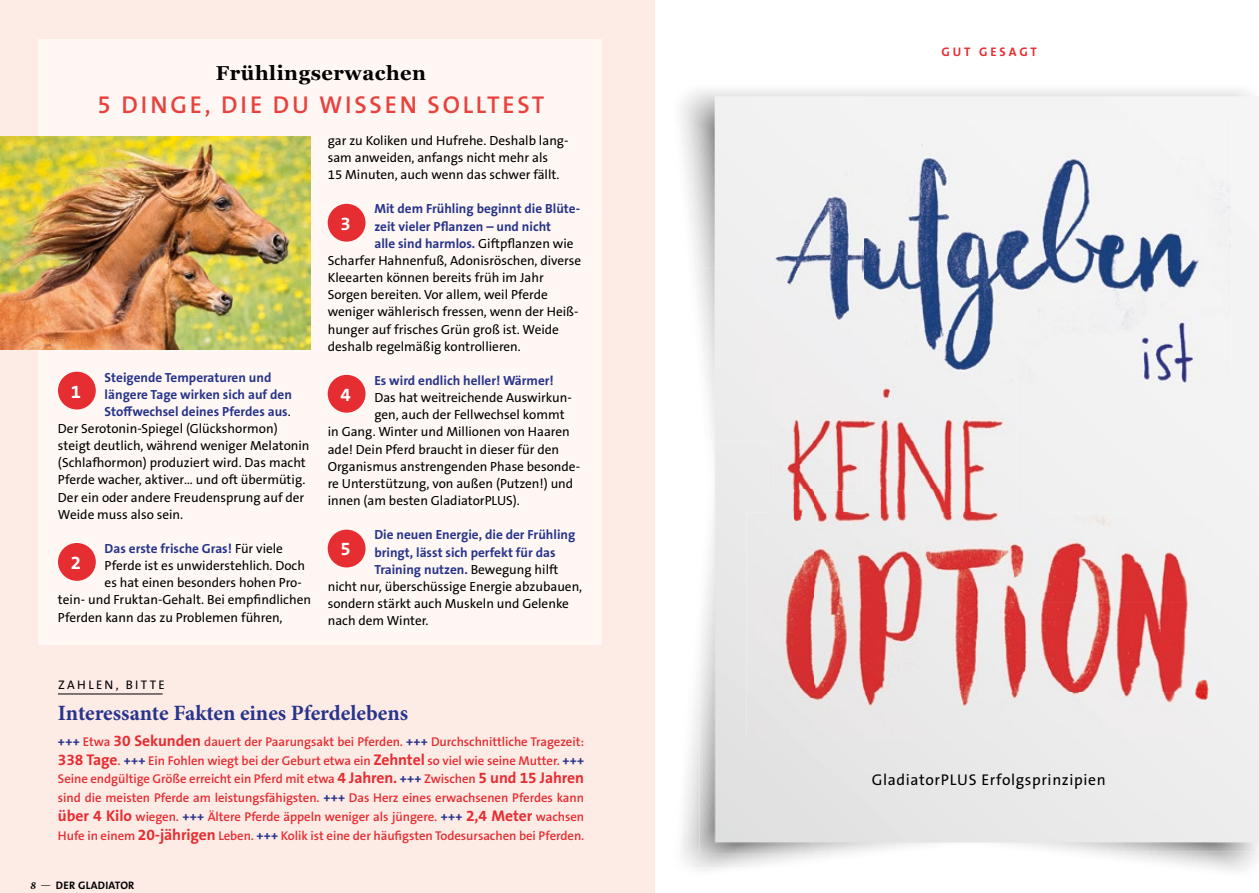
<style>
.page{position:relative;width:1259px;height:893px;background:#fff}
.page>*{position:absolute;margin:0;border:0;box-sizing:border-box;transform-origin:0 0}
.t1{font:600 24.45px "The Sans B W6";letter-spacing:.115em;color:#e8423e}
.t2{font:700 21.9px "Minion Pro";letter-spacing:-.005em;color:#28348b}
.t3{font:700 20.1px "Georgia";letter-spacing:.025em;color:#000}
.t4{font:700 18.75px "The Sans B W7";color:#fff}
.t5{font:15.6px "The Sans B W5 Plain";letter-spacing:.04em;color:#000}
.t6{font:13.2px/17.1px "The Sans B W5 Plain";color:#000}
.t7{font:700 13.2px/17.1px "The Sans B W7";color:#28348b}
.t8{font:600 12.75px/18.8px "The Sans B W6";letter-spacing:-.005em;color:#e62d31;text-align:justify}
.t9{font:12.45px "The Sans B W5 Plain";letter-spacing:.19em;color:#000}
.t10{font:700 12.45px "The Sans B W7";letter-spacing:.23em;color:#e62d31}
.t11{font:700 10.95px "The Sans B W7";letter-spacing:.025em;color:#000}
.s1{font-family:"The Sans B W5 Plain";font-weight:400;color:#000}
.s2{font-family:"The Sans B W7";font-weight:700;color:#28348b}
.s3{font-family:"The Sans B W7";font-weight:700;font-size:15.6px}
.s4{font-family:"Minion Pro";font-style:italic}
.s5{font-family:"Minion Pro";font-weight:400}
</style>
<div class="page">
<div style="left:0;top:0;width:655px;height:893px;background:#fdebe6"></div>
<div style="left:38px;top:39px;width:564px;height:606px;background:#fef7f4"></div>
<hr style="left:58px;top:694px;width:105px;height:1px;background:#000">
<img style="left:863px;top:384px;width:153px;height:105px">
<img style="left:699px;top:489px;width:560px;height:363px">
<img style="left:773px;top:489px;width:243px;height:46px">
<img style="left:814px;top:535px;width:200px;height:157px">
<img style="left:1014px;top:512px;width:200px;height:180px">
<div style="left:814px;top:692px;width:400px;height:45px;background:#ebebeb"></div>
<img style="left:1194px;top:678px;width:16px;height:24px">
<img style="left:681px;top:90px;width:182px;height:178px">
<img style="left:696px;top:268px;width:167px;height:174px">
<img style="left:773px;top:384px;width:90px;height:58px">
<img style="left:699px;top:442px;width:164px;height:48px">
<img style="left:746px;top:512px;width:68px;height:225px">
<img style="left:863px;top:118px;width:316px;height:212px">
<div style="left:1179px;top:118px;width:52px;height:265px;background:#f4f4f4"></div>
<img style="left:863px;top:330px;width:268px;height:53px">
<img style="left:757px;top:118px;width:106px;height:265px">
<img style="left:1131px;top:309px;width:75px;height:80px">
<img style="left:0;top:136px;width:310px;height:214px">
<div style="left:58px;top:372px;width:38px;height:37px;background:#e62d31;border-radius:50%"></div>
<div style="left:58px;top:543px;width:38px;height:38px;background:#e62d31;border-radius:50%"></div>
<div style="left:328px;top:204px;width:37px;height:38px;background:#e62d31;border-radius:50%"></div>
<div style="left:328px;top:375px;width:37px;height:38px;background:#e62d31;border-radius:50%"></div>
<div style="left:328px;top:530px;width:37px;height:37px;background:#e62d31;border-radius:50%"></div>
<h3 class="t3" style="left:216px;top:58px;width:212px">Frühlingserwachen</h3>
<h1 class="t1" style="left:97px;top:89px;width:448px">5 DINGE, DIE DU WISSEN SOLLTEST</h1>
<p class="t7" style="left:105px;top:369px;width:189px">Steigende Temperaturen und längere Tage wirken sich auf den<br>Stoffwechsel deines Pferdes aus<span class="s1">.</span></p>
<p class="t6" style="left:58px;top:420px;width:253px">Der Serotonin-Spiegel (Glückshormon) steigt deutlich, während weniger Melatonin (Schlafhormon) produziert wird. Das macht Pferde wacher, aktiver… und oft übermütig.<br>Der ein oder andere Freudensprung auf der Weide muss also sein.</p>
<p class="t7" style="left:105px;top:540px;width:180px">Das erste frische Gras! <span class="s1">Für viele</span></p>
<p class="t6" style="left:105px;top:557px;width:202px">Pferde ist es unwiderstehlich. Doch</p>
<p class="t6" style="left:105px;top:574px;width:199px">es hat einen besonders hohen Pro-</p>
<p class="t6" style="left:58px;top:592px;width:254px">tein- und Fruktan-Gehalt. Bei empfindlichen</p>
<p class="t6" style="left:58px;top:609px;width:226px">Pferden kann das zu Problemen führen,</p>
<h3 class="t4" style="left:71px;top:379px;width:12px">1</h3>
<h3 class="t4" style="left:71px;top:550px;width:12px">2</h3>
<p class="t6" style="left:328px;top:132px;width:242px">gar zu Koliken und Hufrehe. Deshalb lang&shy;sam anweiden, anfangs nicht mehr als<br>15 Minuten, auch wenn das schwer fällt.</p>
<p class="t7" style="left:374px;top:200px;width:207px">Mit dem Frühling beginnt die Blüte&shy;zeit vieler Pflanzen – und nicht<br>alle sind harmlos. <span class="s1">Giftpflanzen wie</span></p>
<p class="t6" style="left:328px;top:252px;width:255px">Scharfer Hahnenfuß, Adonisröschen, diverse Kleearten können bereits früh im Jahr Sorgen bereiten. Vor allem, weil Pferde weniger wählerisch fressen, wenn der Heiß&shy;hunger auf frisches Grün groß ist. Weide deshalb regelmäßig kontrollieren.</p>
<p class="t7" style="left:374px;top:372px;width:181px">Es wird endlich heller! Wärmer!</p>
<p class="t6" style="left:374px;top:389px;width:199px">Das hat weitreichende Auswirkun-</p>
<p class="t6" style="left:374px;top:406px;width:192px">gen, auch der Fellwechsel kommt</p>
<p class="t6" style="left:328px;top:423px;width:244px">in Gang. Winter und Millionen von Haaren</p>
<p class="t6" style="left:328px;top:441px;width:233px">ade! Dein Pferd braucht in dieser für den</p>
<p class="t6" style="left:328px;top:458px;width:254px">Organismus anstrengenden Phase besonde-</p>
<p class="t6" style="left:328px;top:475px;width:247px">re Unterstützung, von außen (Putzen!) und</p>
<p class="t6" style="left:328px;top:492px;width:194px">innen (am besten GladiatorPLUS).</p>
<p class="t7" style="left:374px;top:526px;width:202px">Die neuen Energie, die der Frühling bringt, lässt sich perfekt für das<br>Training nutzen. <span class="s1">Bewegung hilft</span></p>
<p class="t6" style="left:328px;top:578px;width:256px">nicht nur, überschüssige Energie abzubauen, sondern stärkt auch Muskeln und Gelenke nach dem Winter.</p>
<h3 class="t4" style="left:340px;top:211px;width:12px">3</h3>
<h3 class="t4" style="left:340px;top:382px;width:12px">4</h3>
<h3 class="t4" style="left:340px;top:537px;width:12px">5</h3>
<p class="t9" style="left:58px;top:677px;width:108px">ZAHLEN, BITTE</p>
<h2 class="t2" style="left:58px;top:698px;width:351px">Interessante Fakten eines Pferdelebens</h2>
<p class="t8" style="left:58px;top:732px;width:528px"><span class="s2">+++</span> Etwa <span class="s3">30 Sekunden</span> dauert der Paarungsakt bei Pferden. <span class="s2">+++</span> Durchschnittliche Tragezeit:<br><span class="s3">338 Tage</span>. <span class="s2">+++</span> Ein Fohlen wiegt bei der Geburt etwa ein <span class="s3">Zehntel</span> so viel wie seine Mutter. <span class="s2">+++ </span>Seine endgültige Größe erreicht ein Pferd mit etwa <span class="s3">4 Jahren.</span> <span class="s2">+++</span> Zwischen <span class="s3">5 und 15 Jahren </span>sind die meisten Pferde am leistungsfähigsten. <span class="s2">+++</span> Das Herz eines erwachsenen Pferdes kann <span class="s3">über 4 Kilo</span> wiegen. <span class="s2">+++</span> Ältere Pferde äppeln weniger als jüngere. <span class="s2">+++</span> <span class="s3">2,4 Meter</span> wachsen Hufe in einem <span class="s3">20-jährigen</span> Leben. <span class="s2">+++</span> Kolik ist eine der häufigsten Todesursachen bei Pferden.</p>
<p class="t11" style="left:30px;top:878px;width:106px"><span class="s4">8</span> <span class="s5">—</span> DER GLADIATOR</p>
<p class="t10" style="left:941px;top:44px;width:97px">GUT GESAGT</p>
<p class="t5" style="left:871px;top:769px;width:235px">GladiatorPLUS Erfolgsprinzipien</p>
</div>
